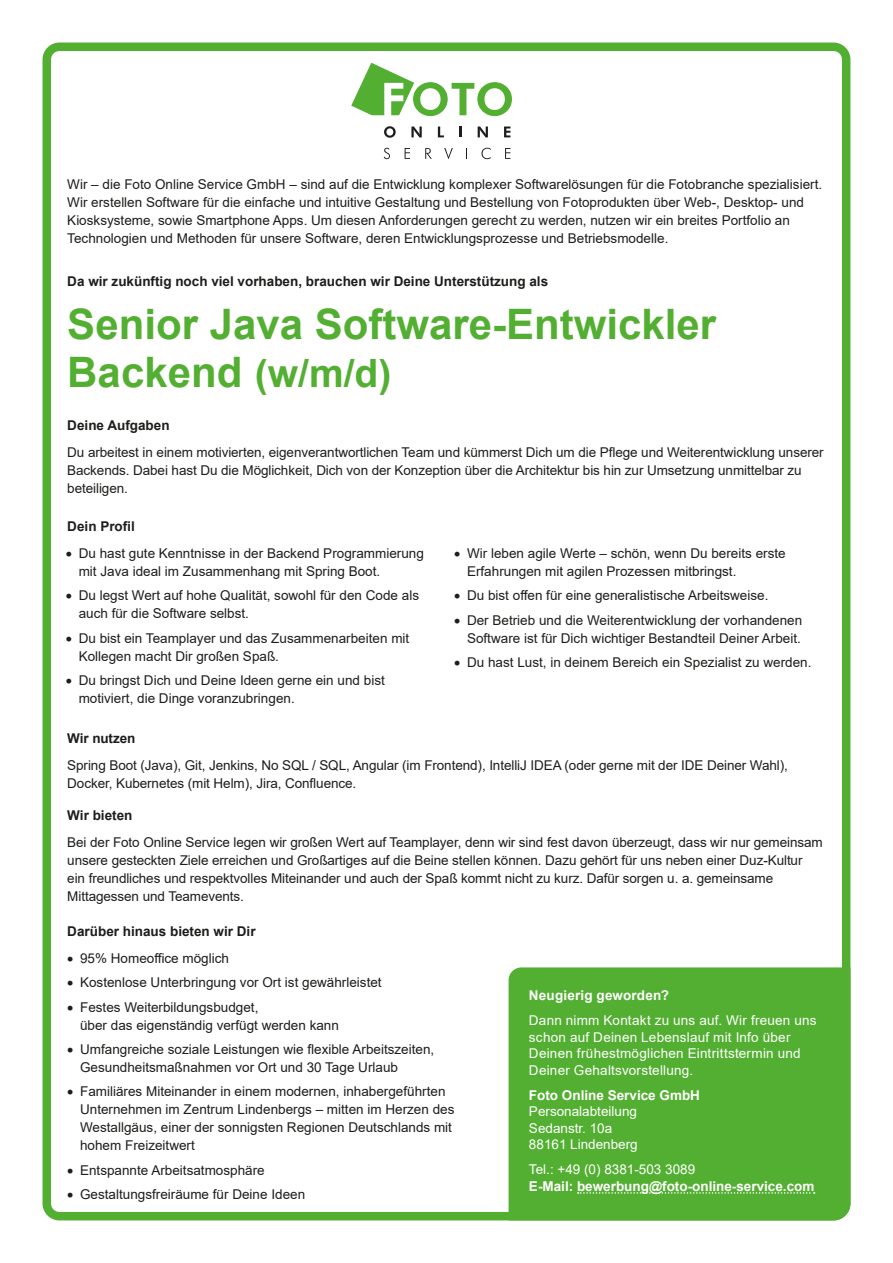
<style>
.page{position:relative;width:893px;height:1263px;background:#fff}
.page>*{position:absolute;margin:0;border:0;box-sizing:border-box;transform-origin:0 0}
.t1{font:700 42px/48px "Arial";color:#53af32}
.t2{font:13.5px/18px "Arial";color:#1d1d1b}
.t3{font:13.5px/16.5px "Arial";letter-spacing:.015em;color:#fff}
.t4{font:700 13.5px "Arial";color:#1d1d1b}
.t5{font:700 13.5px "Arial";color:#fff}
.s1{font-size:39px}
</style>
<div class="page">
<div style="left:43px;top:43px;width:807px;height:1177px;border:9px solid #53af32;border-radius:13px"></div>
<svg style="left:351px;top:63px;width:161px;height:53px"></svg>
<svg style="left:384px;top:126px;width:12px;height:12px"></svg>
<svg style="left:411px;top:127px;width:11px;height:10px"></svg>
<svg style="left:438px;top:127px;width:6px;height:10px"></svg>
<svg style="left:459px;top:127px;width:2px;height:10px"></svg>
<svg style="left:478px;top:127px;width:10px;height:10px"></svg>
<svg style="left:504px;top:127px;width:6px;height:10px"></svg>
<svg style="left:384px;top:148px;width:6px;height:11px"></svg>
<svg style="left:405px;top:148px;width:5px;height:11px"></svg>
<svg style="left:425px;top:148px;width:7px;height:11px"></svg>
<svg style="left:444px;top:148px;width:9px;height:11px"></svg>
<svg style="left:481px;top:148px;width:10px;height:11px"></svg>
<svg style="left:505px;top:148px;width:5px;height:11px"></svg>
<div style="left:509px;top:967px;width:341px;height:253px;background:#53af32"></div>
<svg style="left:578px;top:1192px;width:237px;height:2px"></svg>
<p class="t2" style="left:67px;top:175px;width:756px">Wir – die Foto Online Service GmbH – sind auf die Entwicklung komplexer Softwarelösungen für die Fotobranche spezialisiert.<br>Wir erstellen Software für die einfache und intuitive Gestaltung und Bestellung von Fotoprodukten über Web-, Desktop- und Kiosksysteme, sowie Smartphone Apps. Um diesen Anforderungen gerecht zu werden, nutzen wir ein breites Portfolio an Technologien und Methoden für unsere Software, deren Entwicklungsprozesse und Betriebsmodelle.</p>
<p class="t4" style="left:67px;top:272px;width:482px">Da wir zukünftig noch viel vorhaben, brauchen wir Deine Unterstützung als</p>
<h1 class="t1" style="left:67px;top:300px;width:650px">Senior Java Software-Entwickler<br>Backend <span class="s1">(w/m/d)</span></h1>
<p class="t4" style="left:67px;top:416px;width:104px">Deine Aufgaben</p>
<p class="t2" style="left:67px;top:443px;width:758px">Du arbeitest in einem motivierten, eigenverantwortlichen Team und kümmerst Dich um die Pflege und Weiterentwicklung unserer<br>Backends. Dabei hast Du die Möglichkeit, Dich von der Konzeption über die Architektur bis hin zur Umsetzung unmittelbar zu beteiligen.</p>
<p class="t4" style="left:67px;top:517px;width:69px">Dein Profil</p>
<p class="t2" style="left:79px;top:544px;width:347px;text-indent:-13px">• Du hast gute Kenntnisse in der Backend Programmierung mit Java ideal im Zusammenhang mit Spring Boot.</p>
<p class="t2" style="left:79px;top:587px;width:342px;text-indent:-13px">• Du legst Wert auf hohe Qualität, sowohl für den Code als auch für die Software selbst.</p>
<p class="t2" style="left:79px;top:629px;width:332px;text-indent:-13px">• Du bist ein Teamplayer und das Zusammenarbeiten mit<br>Kollegen macht Dir großen Spaß.</p>
<p class="t2" style="left:79px;top:671px;width:308px;text-indent:-13px">• Du bringst Dich und Deine Ideen gerne ein und bist motiviert, die Dinge voranzubringen.</p>
<p class="t2" style="left:467px;top:544px;width:320px;text-indent:-13px">• Wir leben agile Werte – schön, wenn Du bereits erste<br>Erfahrungen mit agilen Prozessen mitbringst.</p>
<p class="t2" style="left:454px;top:586px;width:316px">• Du bist offen für eine generalistische Arbeitsweise.</p>
<p class="t2" style="left:454px;top:611px;width:349px;text-align:right">• Der Betrieb und die Weiterentwicklung der vorhandenen<br>Software ist für Dich wichtiger Bestandteil Deiner Arbeit.</p>
<p class="t2" style="left:454px;top:653px;width:359px">• Du hast Lust, in deinem Bereich ein Spezialist zu werden.</p>
<p class="t4" style="left:67px;top:729px;width:70px">Wir nutzen</p>
<p class="t2" style="left:67px;top:756px;width:722px">Spring Boot (Java), Git, Jenkins, No SQL / SQL, Angular (im Frontend), IntelliJ IDEA (oder gerne mit der IDE Deiner Wahl),<br>Docker, Kubernetes (mit Helm), Jira, Confluence.</p>
<p class="t4" style="left:67px;top:806px;width:67px">Wir bieten</p>
<p class="t2" style="left:67px;top:833px;width:757px">Bei der Foto Online Service legen wir großen Wert auf Teamplayer, denn wir sind fest davon überzeugt, dass wir nur gemeinsam unsere gesteckten Ziele erreichen und Großartiges auf die Beine stellen können. Dazu gehört für uns neben einer Duz-Kultur ein freundliches und respektvolles Miteinander und auch der Spaß kommt nicht zu kurz. Dafür sorgen u. a. gemeinsame Mittagessen und Teamevents.</p>
<p class="t4" style="left:67px;top:922px;width:190px">Darüber hinaus bieten wir Dir</p>
<p class="t2" style="left:67px;top:949px;width:163px">• 95% Homeoffice möglich</p>
<p class="t2" style="left:67px;top:973px;width:316px">• Kostenlose Unterbringung vor Ort ist gewährleistet</p>
<p class="t2" style="left:80px;top:998px;width:260px;text-indent:-13px">• Festes Weiterbildungsbudget,<br>über das eigenständig verfügt werden kann</p>
<p class="t2" style="left:80px;top:1040px;width:356px;text-indent:-13px">• Umfangreiche soziale Leistungen wie flexible Arbeitszeiten,<br>Gesundheitsmaßnahmen vor Ort und 30 Tage Urlaub</p>
<p class="t2" style="left:80px;top:1082px;width:376px;text-indent:-13px">• Familiäres Miteinander in einem modernen, inhabergeführten Unternehmen im Zentrum Lindenbergs – mitten im Herzen des Westallgäus, einer der sonnigsten Regionen Deutschlands mit hohem Freizeitwert</p>
<p class="t2" style="left:67px;top:1161px;width:199px">• Entspannte Arbeitsatmosphäre</p>
<p class="t2" style="left:67px;top:1185px;width:239px">• Gestaltungsfreiräume für Deine Ideen</p>
<p class="t5" style="left:529px;top:986px;width:142px">Neugierig geworden?</p>
<p class="t3" style="left:529px;top:1012px;width:289px">Dann nimm Kontakt zu uns auf. Wir freuen uns schon auf Deinen Lebenslauf mit Info über Deinen frühestmöglichen Eintrittstermin und Deiner Gehaltsvorstellung.</p>
<p class="t5" style="left:529px;top:1085px;width:173px">Foto Online Service GmbH</p>
<p class="t3" style="left:529px;top:1103px;width:110px">Personalabteilung<br>Sedanstr. 10a<br>88161 Lindenberg</p>
<p class="t3" style="left:529px;top:1161px;width:168px">Tel.: +49 (0) 8381-503 3089</p>
<p class="t5" style="left:529px;top:1176px;width:287px">E-Mail: bewerbung@foto-online-service.com</p>
</div>
